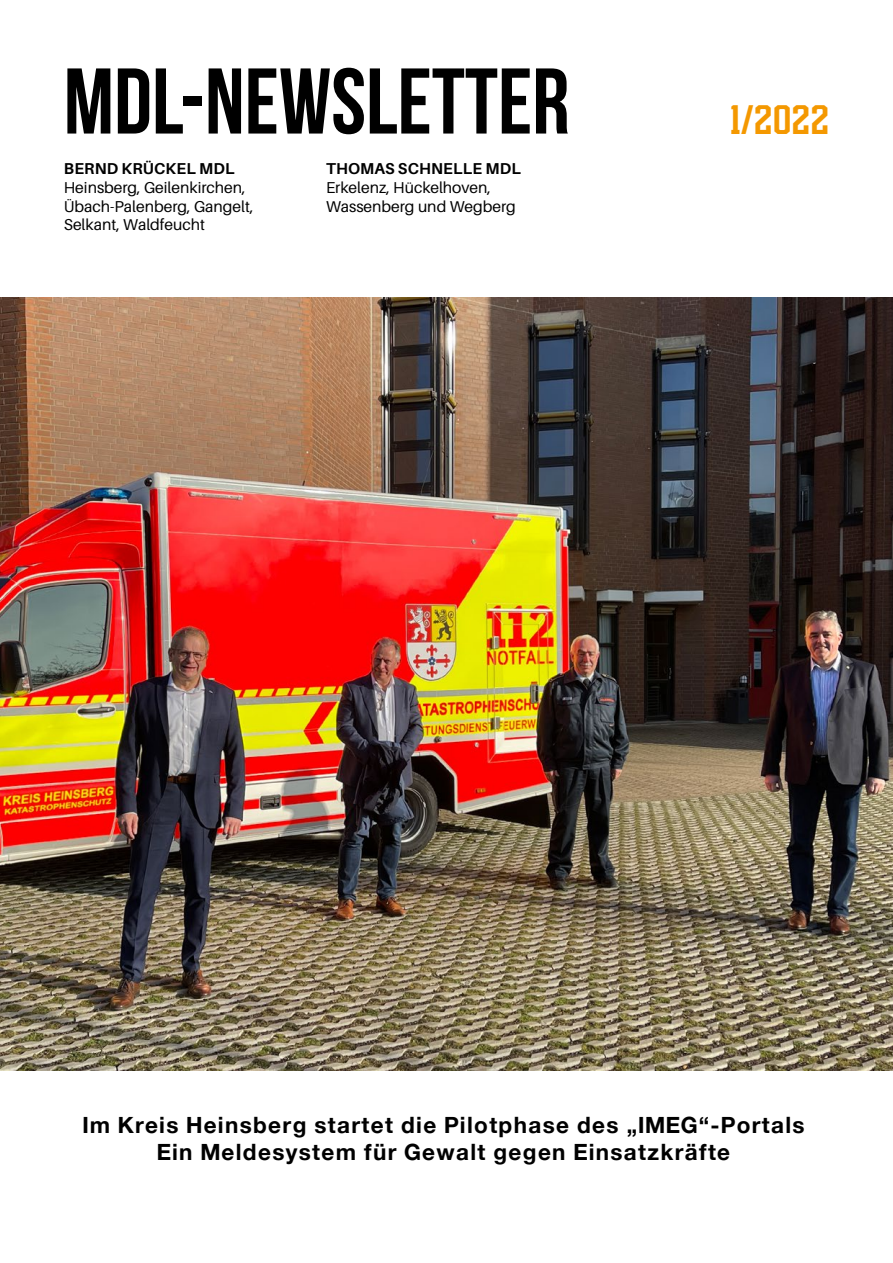
<style>
.page{position:relative;width:893px;height:1263px;background:#fff}
.page>*{position:absolute;margin:0;border:0;box-sizing:border-box;transform-origin:0 0}
.t1{font:93px "Bebas Neue";color:#000}
.t2{font:500 36px "Redwing";color:#f49800}
.t3{font:700 22.5px/27px "CDU Helvetica";letter-spacing:.06em;color:#000;text-align:center}
.t4{font:15.75px/18.9px "Aileron";color:#000}
.t5{font:700 15.75px "Aileron";letter-spacing:.01em;color:#000}
</style>
<div class="page">
<img style="left:0;top:297px;width:893px;height:774px">
<h1 class="t1" style="left:64px;top:50px;width:507px">MDL-NEWSLETTER</h1>
<p class="t5" style="left:64px;top:159px;width:172px">BERND KRÜCKEL MDL</p>
<p class="t4" style="left:64px;top:178px;width:191px">Heinsberg, Geilenkirchen,<br>Übach-Palenberg, Gangelt,<br>Selkant, Waldfeucht</p>
<p class="t5" style="left:326px;top:159px;width:196px">THOMAS SCHNELLE MDL</p>
<p class="t4" style="left:326px;top:178px;width:191px">Erkelenz, Hückelhoven,<br>Wassenberg und Wegberg</p>
<h2 class="t2" style="left:730px;top:99px;width:101px">1/2022</h2>
<h3 class="t3" style="left:83px;top:1111px;width:723px">Im Kreis Heinsberg startet die Pilotphase des „IMEG“-Portals<br>Ein Meldesystem für Gewalt gegen Einsatzkräfte</h3>
</div>
